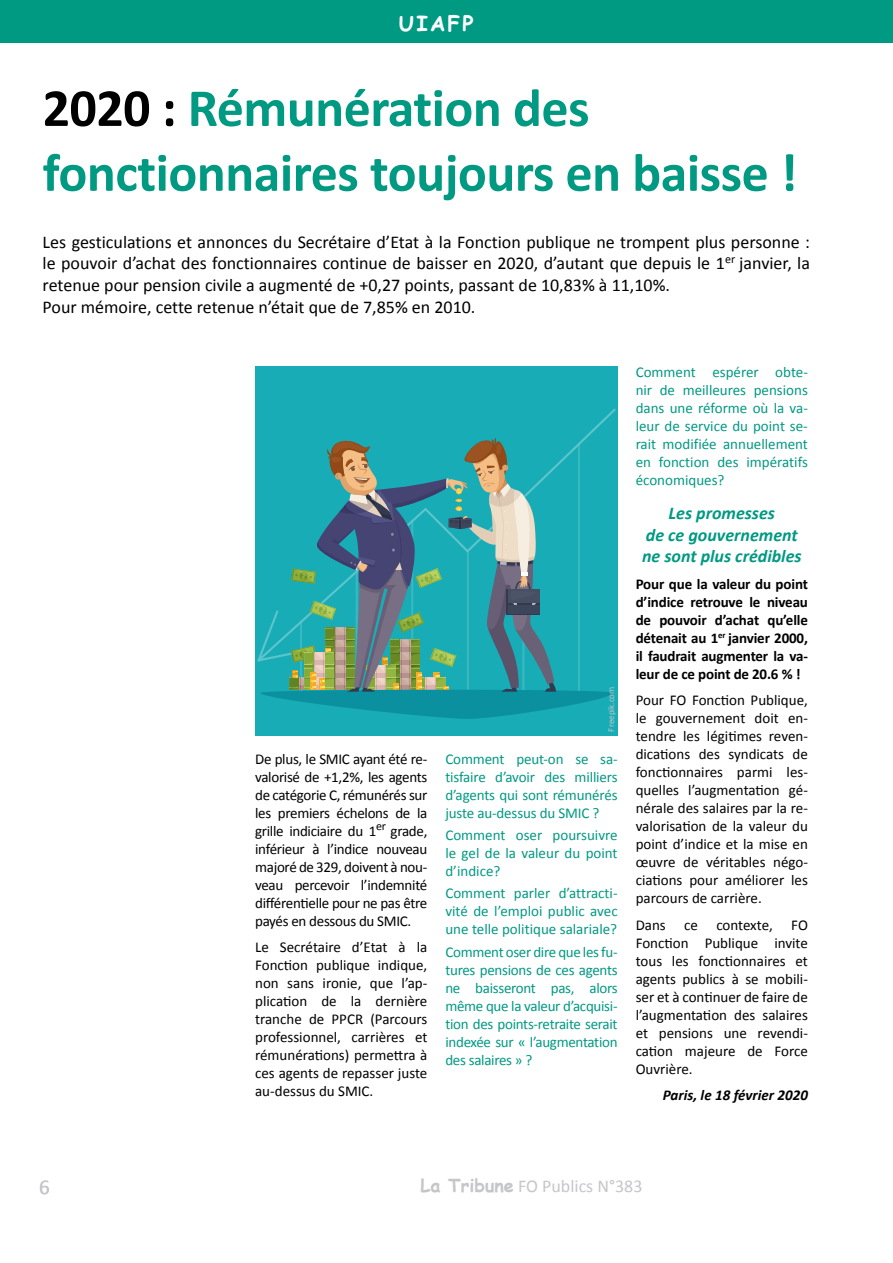
<style>
.page{position:relative;width:893px;height:1263px;background:#fff}
.page>*{position:absolute;margin:0;border:0;box-sizing:border-box;transform-origin:0 0}
.t1{font:700 54px/64.8px "Calibri";letter-spacing:-.01em;color:#009982}
.t2{font:700 21px "Comic Sans MS";letter-spacing:.1em;color:#fdfeff}
.t3{font:21px "Calibri";color:#c4c6c9}
.t4{font:18px/21.6px "Calibri";color:#000}
.t5{font:italic 700 18px/21.6px "Calibri";color:#009982;text-align:center}
.t6{font:18px "Calibri";color:#c4c6c9}
.t7{font:15px/18px "Calibri";color:#000;text-align:justify}
.t8{font:15px/18px "Calibri";color:#009982;text-align:justify}
.t9{font:700 15px/18px "Calibri";letter-spacing:-.01em;color:#000;text-align:justify}
.t10{font:italic 700 15px "Calibri";color:#000}
.t11{font:9px "Calibri";color:#c5c5c5}
.s1{color:#000}
.s2{font-family:"Comic Sans MS";font-weight:700}
</style>
<div class="page">
<div style="left:0;top:0;width:893px;height:43px;background:#009982"></div>
<div style="left:255px;top:366px;width:363px;height:370px;background:#18acb6"></div>
<svg style="left:257px;top:434px;width:355px;height:285px"></svg>
<h2 class="t2" style="left:399px;top:8px;width:76px">UIAFP</h2>
<h1 class="t1" style="left:43px;top:76px;width:756px"><span class="s1">2020 :</span> Rémunération des fonctionnaires toujours en baisse !</h1>
<p class="t4" style="left:43px;top:231px;width:769px">Les gesticulations et annonces du Secrétaire d’Etat à la Fonction publique ne trompent plus personne : le pouvoir d’achat des fonctionnaires continue de baisser en 2020, d’autant que depuis le 1<sup>er</sup> janvier, la retenue pour pension civile a augmenté de +0,27 points, passant de 10,83% à 11,10%.<br>Pour mémoire, cette retenue n’était que de 7,85% en 2010.</p>
<p class="t7" style="left:255px;top:750px;width:174px">De plus, le SMIC ayant été re&shy;valorisé de +1,2%, les agents de catégorie C, rémunérés sur les premiers échelons de la grille indiciaire du 1<sup>er</sup> grade, inférieur à l’indice nouveau majoré de 329, doivent à nou&shy;veau percevoir l’indemnité différentielle pour ne pas être payés en dessous du SMIC.</p>
<p class="t7" style="left:255px;top:938px;width:174px">Le Secrétaire d’Etat à la Fonction publique indique, non sans ironie, que l’ap&shy;plication de la dernière tranche de PPCR (Parcours professionnel, carrières et rémunérations) permettra à ces agents de repasser juste au-dessus du SMIC.</p>
<p class="t11" style="left:606px;top:731px;width:46px;rotate:-90deg">Freepik.com</p>
<p class="t8" style="left:445px;top:750px;width:174px">Comment peut-on se sa&shy;tisfaire d’avoir des milliers d’agents qui sont rémunérés juste au-dessus du SMIC ?</p>
<p class="t8" style="left:445px;top:826px;width:174px">Comment oser poursuivre le gel de la valeur du point d’indice?</p>
<p class="t8" style="left:445px;top:884px;width:174px">Comment parler d’attracti&shy;vité de l’emploi public avec une telle politique salariale?</p>
<p class="t8" style="left:445px;top:943px;width:174px">Comment oser dire que les fu&shy;tures pensions de ces agents ne baisseront pas, alors même que la valeur d’acquisi&shy;tion des points-retraite serait indexée sur « l’augmentation des salaires » ?</p>
<p class="t8" style="left:636px;top:363px;width:174px">Comment espérer obte&shy;nir de meilleures pensions dans une réforme où la va&shy;leur de service du point se&shy;rait modifiée annuellement en fonction des impératifs économiques?</p>
<p class="t5" style="left:642px;top:502px;width:161px">Les promesses<br>de ce gouvernement ne sont plus crédibles</p>
<p class="t9" style="left:636px;top:575px;width:174px">Pour que la valeur du point d’indice retrouve le niveau de pouvoir d’achat qu’elle détenait au 1<sup>er</sup> janvier 2000, il faudrait augmenter la va&shy;leur de ce point de 20.6 % !</p>
<p class="t7" style="left:636px;top:691px;width:174px">Pour FO Fonction Publique, le gouvernement doit en&shy;tendre les légitimes reven&shy;dications des syndicats de fonctionnaires parmi les&shy;quelles l’augmentation gé&shy;nérale des salaires par la re&shy;valorisation de la valeur du point d’indice et la mise en œuvre de véritables négo&shy;ciations pour améliorer les parcours de carrière.</p>
<p class="t7" style="left:636px;top:916px;width:174px">Dans ce contexte, FO Fonction Publique invite tous les fonctionnaires et agents publics à se mobili&shy;ser et à continuer de faire de l’augmentation des salaires et pensions une revendi&shy;cation majeure de Force Ouvrière.</p>
<p class="t10" style="left:663px;top:1086px;width:147px">Paris, le 18 février 2020</p>
<h2 class="t3" style="left:39px;top:1173px;width:12px">6</h2>
<p class="t6" style="left:421px;top:1175px;width:223px"><span class="s2">La Tribune</span> FO Publics N°383</p>
</div>
